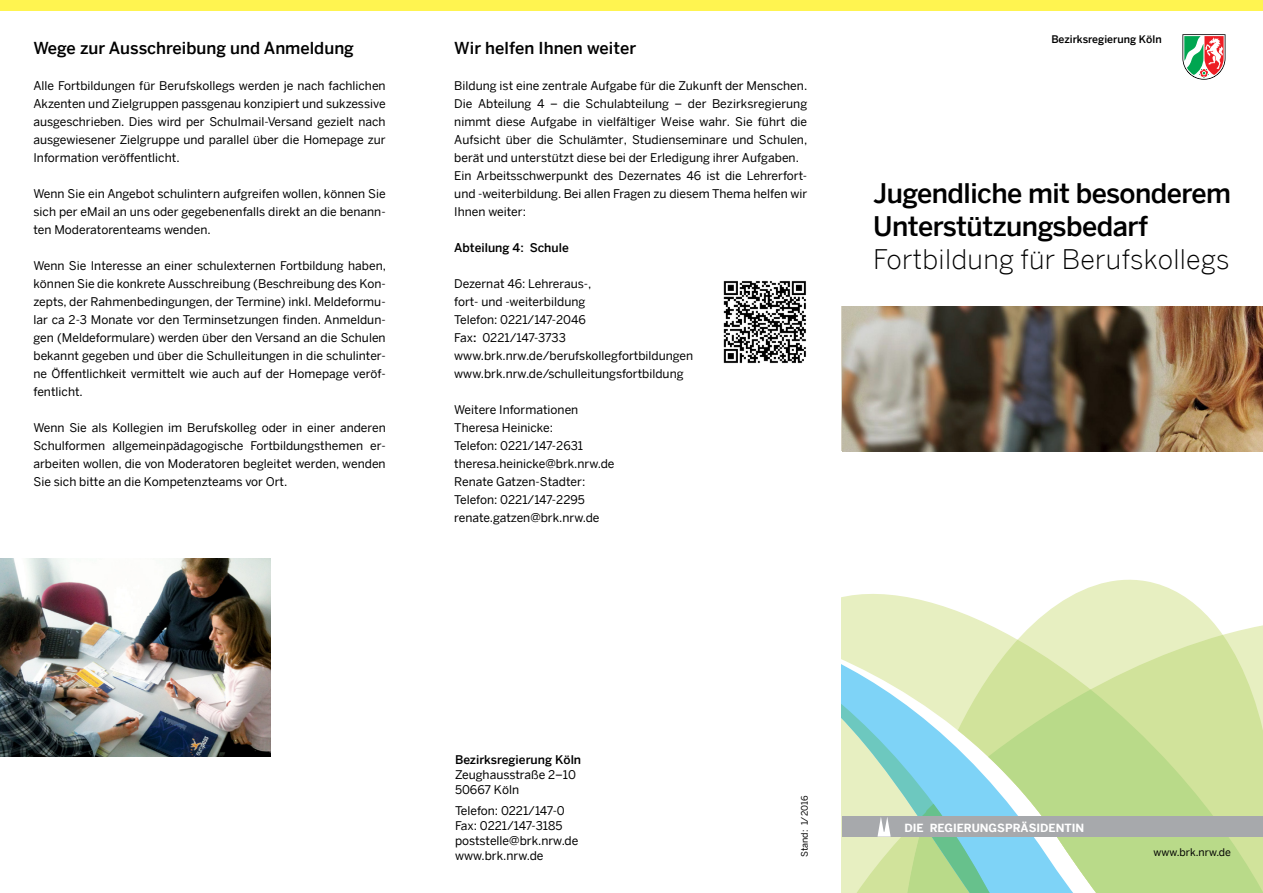
<style>
.page{position:relative;width:1263px;height:893px;background:#fff}
.page>*{position:absolute;margin:0;border:0;box-sizing:border-box;transform-origin:0 0}
.t1{font:500 27px/33px "Benton Sans";letter-spacing:-.02em;color:#000}
.t2{font:300 27px "Benton Sans";letter-spacing:.01em;color:#000}
.t3{font:500 16.5px "Benton Sans";color:#000}
.t4{font:12px/18px "Benton Sans";color:#000}
.t5{font:500 12px "Benton Sans";color:#000}
.t6{font:700 11.25px "Benton Sans";color:#fff}
.t7{font:500 10.5px "Benton Sans";color:#000}
.t8{font:10.5px "Benton Sans";color:#000}
.t9{font:9px "Benton Sans";color:#000}
.s1{font-weight:500}
</style>
<div class="page">
<div style="left:0;top:0;width:1263px;height:11px;background:#fff450"></div>
<img style="left:723px;top:281px;width:83px;height:82px">
<img style="left:0;top:558px;width:271px;height:198px">
<svg style="left:1182px;top:34px;width:43px;height:46px"></svg>
<svg style="left:876px;top:579px;width:316px;height:23px"></svg>
<svg style="left:842px;top:602px;width:421px;height:202px;background:#dae8b0"></svg>
<svg style="left:842px;top:654px;width:254px;height:150px;background:#bee1be"></svg>
<svg style="left:842px;top:804px;width:421px;height:89px;background:#b1d0ac"></svg>
<img style="left:842px;top:307px;width:421px;height:144px">
<h2 class="t3" style="left:33px;top:38px;width:322px">Wege zur Ausschreibung und Anmeldung</h2>
<p class="t4" style="left:33px;top:76px;width:354px;text-align:justify">Alle Fortbildungen für Berufskollegs werden je nach fachlichen Akzenten und Zielgruppen passgenau konzipiert und sukzessive ausgeschrieben. Dies wird per Schulmail-Versand gezielt nach ausgewiesener Zielgruppe und parallel über die Homepage zur Information veröffentlicht.</p>
<p class="t4" style="left:33px;top:184px;width:354px;text-align:justify">Wenn Sie ein Angebot schulintern aufgreifen wollen, können Sie sich per eMail an uns oder gegebenenfalls direkt an die benann&shy;ten Moderatorenteams wenden.</p>
<p class="t4" style="left:33px;top:256px;width:354px;text-align:justify">Wenn Sie Interesse an einer schulexternen Fortbildung haben, können Sie die konkrete Ausschreibung (Beschreibung des Kon&shy;zepts, der Rahmenbedingungen, der Termine) inkl. Meldeformu&shy;lar ca 2-3 Monate vor den Terminsetzungen finden. Anmeldun&shy;gen (Meldeformulare) werden über den Versand an die Schulen bekannt gegeben und über die Schulleitungen in die schulinter&shy;ne Öffentlichkeit vermittelt wie auch auf der Homepage veröf&shy;fentlicht.</p>
<p class="t4" style="left:33px;top:418px;width:354px;text-align:justify">Wenn Sie als Kollegien im Berufskolleg oder in einer anderen Schulformen allgemeinpädagogische Fortbildungsthemen er&shy;arbeiten wollen, die von Moderatoren begleitet werden, wenden Sie sich bitte an die Kompetenzteams vor Ort.</p>
<h2 class="t3" style="left:454px;top:38px;width:183px">Wir helfen Ihnen weiter</h2>
<p class="t4" style="left:454px;top:76px;width:354px">Bildung ist eine zentrale Aufgabe für die Zukunft der Menschen.<br>Die Abteilung 4 – die Schulabteilung – der Bezirksregierung nimmt diese Aufgabe in vielfältiger Weise wahr. Sie führt die Aufsicht über die Schulämter, Studienseminare und Schulen, berät und unterstützt diese bei der Erledigung ihrer Aufgaben.<br>Ein Arbeitsschwerpunkt des Dezernates 46 ist die Lehrerfort&shy;und -weiterbildung. Bei allen Fragen zu diesem Thema helfen wir Ihnen weiter:</p>
<p class="t5" style="left:454px;top:240px;width:116px">Abteilung 4: Schule</p>
<p class="t4" style="left:454px;top:274px;width:240px">Dezernat 46: Lehreraus-,<br>fort- und -weiterbildung<br>Telefon: 0221/147-2046<br>Fax<span class="s1">:</span> 0221/147-3733 www.brk.nrw.de/berufskollegfortbildungen www.brk.nrw.de/schulleitungsfortbildung</p>
<p class="t4" style="left:454px;top:400px;width:162px">Weitere Informationen<br>Theresa Heinicke:<br>Telefon: 0221/147-2631 theresa.heinicke@brk.nrw.de<br>Renate Gatzen-Stadter:<br>Telefon: 0221/147-2295 renate.gatzen@brk.nrw.de</p>
<p class="t7" style="left:1051px;top:33px;width:112px">Bezirksregierung Köln</p>
<h1 class="t1" style="left:873px;top:177px;width:359px">Jugendliche mit besonderem<br>Unterstützungsbedarf</h1>
<h1 class="t2" style="left:873px;top:244px;width:358px">Fortbildung für Berufskollegs</h1>
<p class="t5" style="left:455px;top:753px;width:128px">Bezirksregierung Köln</p>
<p class="t4" style="left:455px;top:767px;width:123px;line-height:15px">Zeughausstraße 2–10<br>50667 Köln</p>
<p class="t4" style="left:455px;top:803px;width:125px;line-height:15px">Telefon: 0221/147-0<br>Fax: 0221/147-3185 poststelle@brk.nrw.de www.brk.nrw.de</p>
<p class="t9" style="left:799px;top:857px;width:63px;rotate:-90deg">Stand: 1/2016</p>
<p class="t6" style="left:904px;top:821px;width:181px">DIE REGIERUNGSPRÄSIDENTIN</p>
<p class="t8" style="left:1153px;top:846px;width:79px">www.brk.nrw.de</p>
</div>
